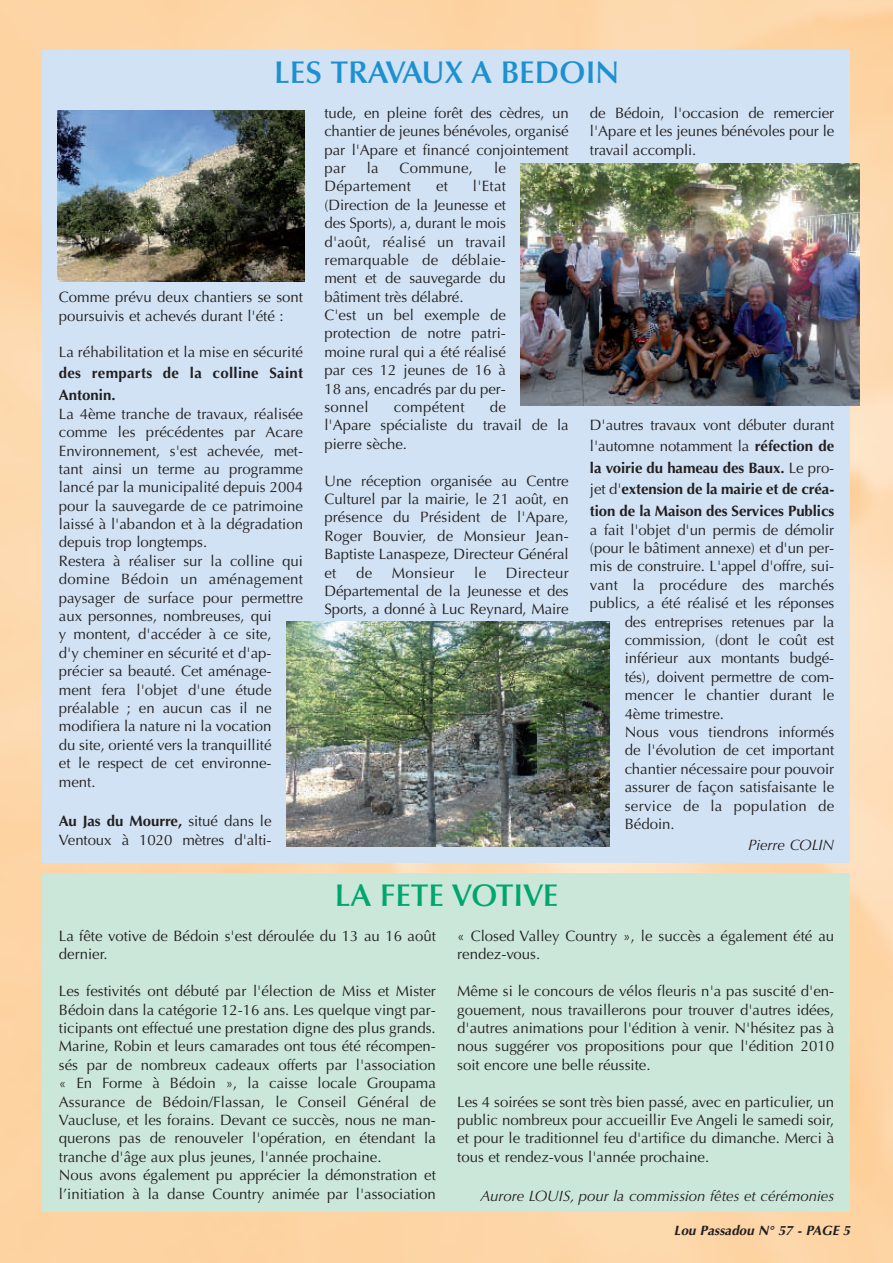
<style>
.page{position:relative;width:893px;height:1263px;background:#fff}
.page>*{position:absolute;margin:0;border:0;box-sizing:border-box;transform-origin:0 0}
.t1{font:600 31.5px "Optima";color:#1c90d0}
.t2{font:600 31.5px "Optima";color:#00a66f}
.t3{font:15px/18.5px "Optima";color:#231f20}
.t4{font:15px/21.5px "Optima Bold TT";letter-spacing:-.005em;color:#231f20;text-align:justify}
.t5{font:15px "Optima Italic TT";color:#231f20}
.t6{font:15px/21.5px "Optima Bold TT";letter-spacing:.02em;color:#231f20}
.t7{font:15px "Optima";letter-spacing:.02em;color:#231f20}
.t8{font:italic 700 13.5px "Optima";color:#231f20}
.s1{font-family:"Optima"}
.s2{font-family:"Optima Bold TT"}
</style>
<div class="page">
<img style="left:0;top:0;width:893px;height:1263px">
<div style="left:43px;top:873px;width:807px;height:339px;background:#cbe7da"></div>
<div style="left:43px;top:50px;width:807px;height:813px;background:#d0e2f3"></div>
<img style="left:57px;top:111px;width:248px;height:171px">
<img style="left:287px;top:621px;width:323px;height:225px">
<img style="left:521px;top:163px;width:339px;height:242px">
<h1 class="t1" style="left:274px;top:60px;width:346px">LES TRAVAUX A BEDOIN</h1>
<p class="t3" style="left:59px;top:289px;width:246px">Comme prévu deux chantiers se sont poursuivis et achevés durant l'été :</p>
<p class="t3" style="left:59px;top:345px;width:246px">La réhabilitation et la mise en sécurité</p>
<p class="t6" style="left:59px;top:364px;width:246px">des remparts de la colline Saint<br>Antonin.</p>
<p class="t3" style="left:59px;top:406px;width:246px">La 4ème tranche de travaux, réalisée comme les précédentes par Acare<br>Environnement, s'est achevée, met&shy;tant ainsi un terme au programme lancé par la municipalité depuis 2004 pour la sauvegarde de ce patrimoine laissé à l'abandon et à la dégradation depuis trop longtemps.<br>Restera à réaliser sur la colline qui domine Bédoin un aménagement paysager de surface pour permettre aux personnes, nombreuses, qui<br>y montent, d'accéder à ce site,<br>d'y cheminer en sécurité et d'ap&shy;précier sa beauté. Cet aménage&shy;ment fera l'objet d'une étude préalable ; en aucun cas il ne modifiera la nature ni la vocation<br>du site, orienté vers la tranquillité<br>et le respect de cet environne&shy;ment.</p>
<p class="t4" style="left:59px;top:811px;width:214px">Au Jas du Mourre, <span class="s1">situé dans le</span></p>
<p class="t3" style="left:59px;top:832px;width:214px">Ventoux à 1020 mètres d'alti-</p>
<p class="t3" style="left:324px;top:105px;width:246px;text-align:justify">tude, en pleine forêt des cèdres, un chantier de jeunes bénévoles, organisé par l'Apare et financé conjointement par</p>
<p class="t3" style="left:367px;top:160px;width:13px">la</p>
<p class="t3" style="left:400px;top:160px;width:75px">Commune,</p>
<p class="t3" style="left:494px;top:160px;width:13px">le</p>
<p class="t3" style="left:324px;top:178px;width:88px">Département</p>
<p class="t3" style="left:436px;top:178px;width:13px">et</p>
<p class="t3" style="left:324px;top:178px;width:183px;text-indent:149px">l'Etat (Direction de la Jeunesse et des Sports), a, durant le mois d'août, réalisé un travail remarquable de déblaie&shy;ment et de sauvegarde du bâtiment très délabré.<br>C'est un bel exemple de protection de notre patri&shy;moine rural qui a été réalisé par ces 12 jeunes de 16 à<br>18 ans, encadrés par du per&shy;sonnel</p>
<p class="t3" style="left:324px;top:399px;width:246px;text-indent:165px">de<br>l'Apare spécialiste du travail de la pierre sèche.</p>
<p class="t3" style="left:324px;top:473px;width:246px;text-align:justify">Une réception organisée au Centre Culturel par la mairie, le 21 août, en présence du Président de l'Apare, Roger Bouvier, de Monsieur Jean-Baptiste Lanaspeze, Directeur Général et</p>
<p class="t7" style="left:394px;top:401px;width:73px">compétent</p>
<p class="t3" style="left:356px;top:565px;width:18px">de</p>
<p class="t3" style="left:392px;top:565px;width:64px">Monsieur</p>
<p class="t3" style="left:474px;top:565px;width:13px">le</p>
<p class="t3" style="left:324px;top:565px;width:246px;text-align:justify;text-indent:181px">Directeur Départemental de la Jeunesse et des Sports, a donné à Luc Reynard, Maire</p>
<p class="t3" style="left:590px;top:105px;width:246px;text-align:justify">de Bédoin, l'occasion de remercier l'Apare et les jeunes bénévoles pour le travail accompli.</p>
<p class="t3" style="left:590px;top:416px;width:246px;line-height:20.9px">D'autres travaux vont débuter durant l'automne notamment la <span class="s2">réfection de</span></p>
<p class="t4" style="left:590px;top:458px;width:246px">la voirie du hameau des Baux. <span class="s1">Le pro&shy;jet d'</span>extension de la mairie et de créa&shy;tion de la Maison des Services Publics</p>
<p class="t3" style="left:590px;top:522px;width:246px">a fait l'objet d'un permis de démolir</p>
<p class="t3" style="left:590px;top:540px;width:246px">(pour le bâtiment annexe) et d'un per-</p>
<p class="t3" style="left:590px;top:559px;width:246px">mis de construire. L'appel d'offre, sui-</p>
<p class="t3" style="left:590px;top:577px;width:246px">vant la procédure des marchés</p>
<p class="t3" style="left:590px;top:595px;width:246px">publics, a été réalisé et les réponses</p>
<p class="t3" style="left:625px;top:614px;width:211px">des entreprises retenues par la</p>
<p class="t3" style="left:625px;top:632px;width:211px">commission, (dont le coût est</p>
<p class="t3" style="left:625px;top:651px;width:211px">inférieur aux montants budgé-</p>
<p class="t3" style="left:625px;top:669px;width:211px">tés), doivent permettre de com-</p>
<p class="t3" style="left:625px;top:687px;width:211px">mencer le chantier durant le</p>
<p class="t3" style="left:625px;top:706px;width:101px">4ème trimestre.</p>
<p class="t3" style="left:625px;top:724px;width:211px">Nous vous tiendrons informés</p>
<p class="t3" style="left:625px;top:742px;width:211px">de l'évolution de cet important</p>
<p class="t3" style="left:625px;top:761px;width:211px">chantier nécessaire pour pouvoir</p>
<p class="t3" style="left:625px;top:779px;width:211px">assurer de façon satisfaisante le</p>
<p class="t7" style="left:625px;top:799px;width:211px">service de la population de</p>
<p class="t3" style="left:625px;top:816px;width:52px">Bédoin.</p>
<p class="t5" style="left:748px;top:839px;width:88px">Pierre COLIN</p>
<h1 class="t2" style="left:335px;top:883px;width:225px">LA FETE VOTIVE</h1>
<p class="t3" style="left:59px;top:928px;width:379px">La fête votive de Bédoin s'est déroulée du 13 au 16 août dernier.</p>
<p class="t3" style="left:59px;top:983px;width:379px">Les festivités ont débuté par l'élection de Miss et Mister Bédoin dans la catégorie 12-16 ans. Les quelque vingt par&shy;ticipants ont effectué une prestation digne des plus grands.<br>Marine, Robin et leurs camarades ont tous été récompen&shy;sés par de nombreux cadeaux offerts par l'association « En Forme à Bédoin », la caisse locale Groupama Assurance de Bédoin/Flassan, le Conseil Général de Vaucluse, et les forains. Devant ce succès, nous ne man&shy;querons pas de renouveler l'opération, en étendant la tranche d'âge aux plus jeunes, l'année prochaine.<br>Nous avons également pu apprécier la démonstration et l’initiation à la danse Country animée par l'association</p>
<p class="t3" style="left:457px;top:928px;width:379px">« Closed Valley Country », le succès a également été au rendez-vous.</p>
<p class="t3" style="left:457px;top:983px;width:379px;text-align:justify">Même si le concours de vélos fleuris n'a pas suscité d'en&shy;gouement, nous travaillerons pour trouver d'autres idées, d'autres animations pour l'édition à venir. N'hésitez pas à nous suggérer vos propositions pour que l'édition 2010 soit encore une belle réussite.</p>
<p class="t3" style="left:457px;top:1094px;width:379px;text-align:justify">Les 4 soirées se sont très bien passé, avec en particulier, un public nombreux pour accueillir Eve Angeli le samedi soir, et pour le traditionnel feu d'artifice du dimanche. Merci à tous et rendez-vous l'année prochaine.</p>
<p class="t5" style="left:480px;top:1190px;width:355px">Aurore LOUIS, pour la commission fêtes et cérémonies</p>
<p class="t8" style="left:674px;top:1225px;width:181px">Lou Passadou N° 57 - PAGE 5</p>
</div>
